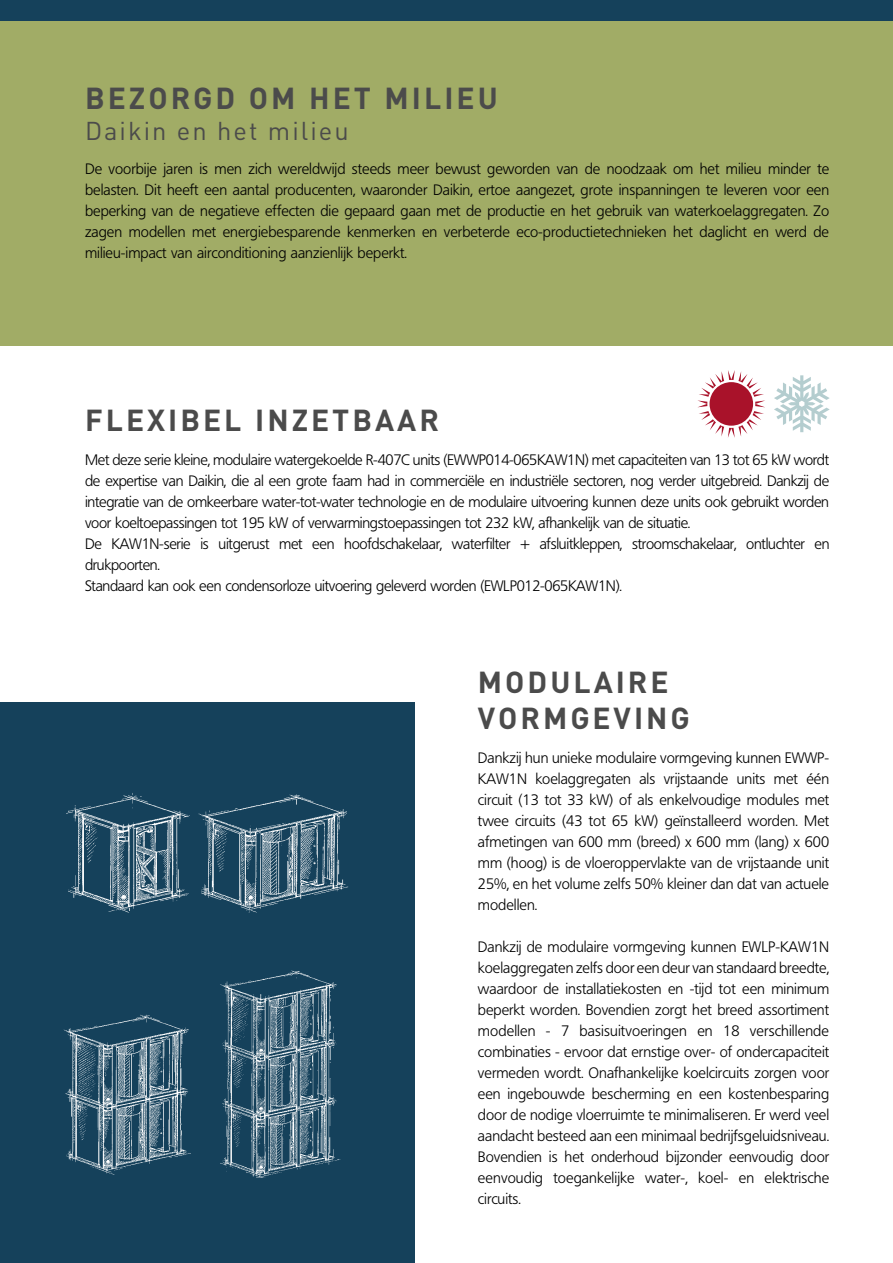
<style>
.page{position:relative;width:893px;height:1263px;background:#fff}
.page>*{position:absolute;margin:0;border:0;box-sizing:border-box;transform-origin:0 0}
.t1{font:700 30px/36px "DIN";letter-spacing:.1em;color:#4b4b4b}
.t2{font:25.5px "DIN";letter-spacing:.08em;color:#4b4b4b}
.t3{font:300 15px/21px "Frutiger BSK45";letter-spacing:-.02em;color:#000;text-align:justify}
</style>
<div class="page">
<div style="left:0;top:702px;width:415px;height:561px;background:#15415b"></div>
<img style="left:66px;top:793px;width:124px;height:120px">
<img style="left:198px;top:794px;width:151px;height:119px">
<img style="left:63px;top:1014px;width:127px;height:161px">
<img style="left:220px;top:970px;width:121px;height:208px">
<div style="left:0;top:0;width:893px;height:21px;background:#15415b"></div>
<div style="left:0;top:21px;width:893px;height:324px;background:#a1ac66"></div>
<svg style="left:697px;top:370px;width:68px;height:68px"></svg>
<svg style="left:774px;top:375px;width:56px;height:57px"></svg>
<h1 class="t1" style="left:85px;top:80px;width:414px">BEZORGD OM HET MILIEU</h1>
<h2 class="t2" style="left:85px;top:116px;width:265px">Daikin en het milieu</h2>
<p class="t3" style="left:85px;top:158px;width:746px">De voorbije jaren is men zich wereldwijd steeds meer bewust geworden van de noodzaak om het milieu minder te belasten. Dit heeft een aantal producenten, waaronder Daikin, ertoe aangezet, grote inspanningen te leveren voor een beperking van de negatieve effecten die gepaard gaan met de productie en het gebruik van waterkoelaggregaten. Zo zagen modellen met energiebesparende kenmerken en verbeterde eco-productietechnieken het daglicht en werd de milieu-impact van airconditioning aanzienlijk beperkt.</p>
<h1 class="t1" style="left:85px;top:401px;width:355px">FLEXIBEL INZETBAAR</h1>
<p class="t3" style="left:85px;top:449px;width:746px;text-align:left">Met deze serie kleine, modulaire watergekoelde R-407C units (EWWP014-065KAW1N) met capaciteiten van 13 tot 65 kW wordt de expertise van Daikin, die al een grote faam had in commerciële en industriële sectoren, nog verder uitgebreid. Dankzij de integratie van de omkeerbare water-tot-water technologie en de modulaire uitvoering kunnen deze units ook gebruikt worden voor koeltoepassingen tot 195 kW of verwarmingstoepassingen tot 232 kW, afhankelijk van de situatie.<br>De KAW1N-serie is uitgerust met een hoofdschakelaar, waterfilter + afsluitkleppen, stroomschakelaar, ontluchter en drukpoorten.<br>Standaard kan ook een condensorloze uitvoering geleverd worden (EWLP012-065KAW1N).</p>
<h1 class="t1" style="left:478px;top:663px;width:213px">MODULAIRE<br>VORMGEVING</h1>
<p class="t3" style="left:478px;top:747px;width:353px">Dankzij hun unieke modulaire vormgeving kunnen EWWP-KAW1N koelaggregaten als vrijstaande units met één circuit (13 tot 33 kW) of als enkelvoudige modules met twee circuits (43 tot 65 kW) geïnstalleerd worden. Met afmetingen van 600 mm (breed) x 600 mm (lang) x 600 mm (hoog) is de vloeroppervlakte van de vrijstaande unit 25%, en het volume zelfs 50% kleiner dan dat van actuele modellen.</p>
<p class="t3" style="left:478px;top:936px;width:353px">Dankzij de modulaire vormgeving kunnen EWLP-KAW1N koelaggregaten zelfs door een deur van standaard breedte, waardoor de installatiekosten en -tijd tot een minimum beperkt worden. Bovendien zorgt het breed assortiment modellen - 7 basisuitvoeringen en 18 verschillende combinaties - ervoor dat ernstige over- of ondercapaciteit vermeden wordt. Onafhankelijke koelcircuits zorgen voor een ingebouwde bescherming en een kostenbesparing door de nodige vloerruimte te minimaliseren. Er werd veel aandacht besteed aan een minimaal bedrijfsgeluidsniveau.<br>Bovendien is het onderhoud bijzonder eenvoudig door eenvoudig toegankelijke water-, koel- en elektrische circuits.</p>
</div>
